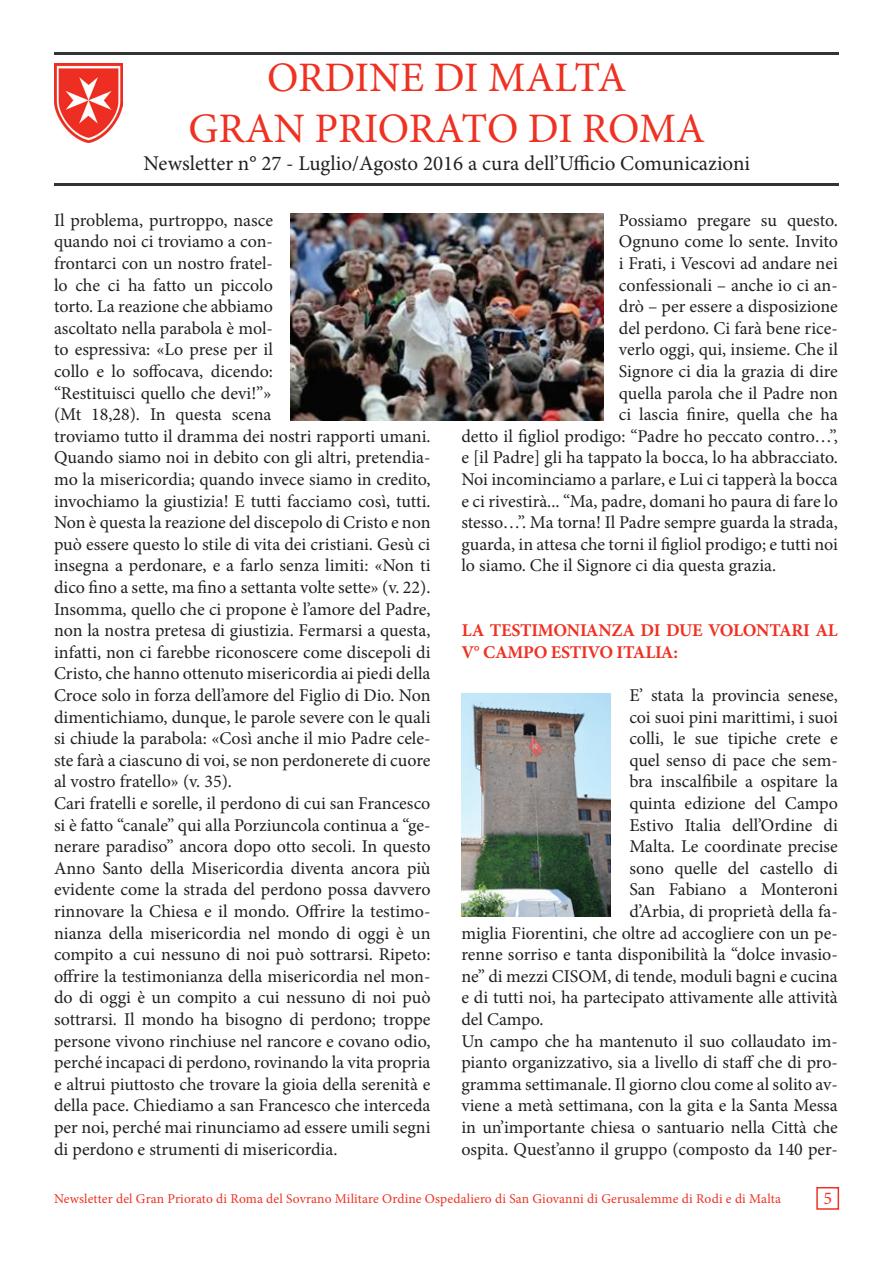
<style>
.page{position:relative;width:893px;height:1263px;background:#fff}
.page>*{position:absolute;margin:0;border:0;box-sizing:border-box;transform-origin:0 0}
.t1{font:42px/50.4px "Minion Pro";letter-spacing:-.005em;color:#ef3122;text-align:center}
.t2{font:21px "Minion Pro";color:#231f20}
.t3{font:18px/21.6px "Minion Pro";color:#231f20}
.t4{font:700 18px/21.6px "Minion Pro";letter-spacing:-.015em;color:#ef3122}
.t5{font:18px "Minion Pro";color:#ef3122}
.t6{font:13.5px "Minion Pro";letter-spacing:.01em;color:#ef3122}
</style>
<div class="page">
<svg style="left:816px;top:1187px;width:24px;height:23px"></svg>
<img style="left:54px;top:184px;width:785px;height:1px">
<img style="left:54px;top:64px;width:69px;height:79px">
<img style="left:54px;top:53px;width:785px;height:1px">
<img style="left:462px;top:694px;width:148px;height:222px">
<img style="left:290px;top:213px;width:313px;height:207px">
<h1 class="t1" style="left:189px;top:53px;width:518px">ORDINE DI MALTA<br>GRAN PRIORATO DI ROMA</h1>
<p class="t2" style="left:143px;top:149px;width:608px">Newsletter n° 27 - Luglio/Agosto 2016 a cura dell’Ufficio Comunicazioni</p>
<p class="t3" style="left:54px;top:209px;width:378px">Il problema, purtroppo, nasce<br>quando noi ci troviamo a con-<br>frontarci con un nostro fratel-<br>lo che ci ha fatto un piccolo<br>torto. La reazione che abbiamo<br>ascoltato nella parabola è mol-<br>to espressiva: «Lo prese per il<br>collo e lo soffocava, dicendo:<br>“Restituisci quello che devi!”»<br>(Mt 18,28). In questa scena<br>troviamo tutto il dramma dei nostri rapporti umani.<br>Quando siamo noi in debito con gli altri, pretendia&shy;mo la misericordia; quando invece siamo in credito, invochiamo la giustizia! E tutti facciamo così, tutti.<br>Non è questa la reazione del discepolo di Cristo e non può essere questo lo stile di vita dei cristiani. Gesù ci insegna a perdonare, e a farlo senza limiti: «Non ti dico fino a sette, ma fino a settanta volte sette» (v. 22).<br>Insomma, quello che ci propone è l’amore del Padre, non la nostra pretesa di giustizia. Fermarsi a questa, infatti, non ci farebbe riconoscere come discepoli di Cristo, che hanno ottenuto misericordia ai piedi della Croce solo in forza dell’amore del Figlio di Dio. Non dimentichiamo, dunque, le parole severe con le quali si chiude la parabola: «Così anche il mio Padre cele&shy;ste farà a ciascuno di voi, se non perdonerete di cuore al vostro fratello» (v. 35).<br>Cari fratelli e sorelle, il perdono di cui san Francesco si è fatto “canale” qui alla Porziuncola continua a “ge&shy;nerare paradiso” ancora dopo otto secoli. In questo Anno Santo della Misericordia diventa ancora più evidente come la strada del perdono possa davvero rinnovare la Chiesa e il mondo. Offrire la testimo&shy;nianza della misericordia nel mondo di oggi è un compito a cui nessuno di noi può sottrarsi. Ripeto: offrire la testimonianza della misericordia nel mon&shy;do di oggi è un compito a cui nessuno di noi può sottrarsi. Il mondo ha bisogno di perdono; troppe persone vivono rinchiuse nel rancore e covano odio, perché incapaci di perdono, rovinando la vita propria e altrui piuttosto che trovare la gioia della serenità e della pace. Chiediamo a san Francesco che interceda per noi, perché mai rinunciamo ad essere umili segni di perdono e strumenti di misericordia.</p>
<p class="t3" style="left:619px;top:209px;width:220px">Possiamo pregare su questo.</p>
<p class="t3" style="left:619px;top:231px;width:220px">Ognuno come lo sente. Invito</p>
<p class="t3" style="left:619px;top:252px;width:220px">i Frati, i Vescovi ad andare nei</p>
<p class="t3" style="left:619px;top:274px;width:220px">confessionali – anche io ci an-</p>
<p class="t3" style="left:619px;top:296px;width:220px">drò – per essere a disposizione</p>
<p class="t3" style="left:619px;top:317px;width:221px">del perdono. Ci farà bene rice-</p>
<p class="t3" style="left:619px;top:339px;width:221px">verlo oggi, qui, insieme. Che il</p>
<p class="t3" style="left:619px;top:360px;width:221px">Signore ci dia la grazia di dire</p>
<p class="t3" style="left:619px;top:382px;width:221px">quella parola che il Padre non</p>
<p class="t3" style="left:619px;top:404px;width:221px">ci lascia finire, quella che ha</p>
<p class="t3" style="left:461px;top:425px;width:378px">detto il figliol prodigo: “Padre ho peccato contro…”,</p>
<p class="t3" style="left:461px;top:447px;width:378px">e [il Padre] gli ha tappato la bocca, lo ha abbracciato.</p>
<p class="t3" style="left:461px;top:468px;width:378px">Noi incominciamo a parlare, e Lui ci tapperà la bocca</p>
<p class="t3" style="left:461px;top:490px;width:378px">e ci rivestirà... “Ma, padre, domani ho paura di fare lo</p>
<p class="t3" style="left:461px;top:512px;width:378px">stesso…”. Ma torna! Il Padre sempre guarda la strada,</p>
<p class="t3" style="left:461px;top:533px;width:378px">guarda, in attesa che torni il figliol prodigo; e tutti noi</p>
<p class="t3" style="left:461px;top:555px;width:316px">lo siamo. Che il Signore ci dia questa grazia.</p>
<p class="t4" style="left:461px;top:619px;width:378px">LA TESTIMONIANZA DI DUE VOLONTARI AL<br>V° CAMPO ESTIVO ITALIA:</p>
<p class="t3" style="left:629px;top:684px;width:210px">E’ stata la provincia senese,</p>
<p class="t3" style="left:629px;top:706px;width:210px">coi suoi pini marittimi, i suoi</p>
<p class="t3" style="left:629px;top:728px;width:210px">colli, le sue tipiche crete e</p>
<p class="t3" style="left:629px;top:749px;width:210px">quel senso di pace che sem-</p>
<p class="t3" style="left:629px;top:771px;width:210px">bra inscalfibile a ospitare la</p>
<p class="t3" style="left:629px;top:792px;width:210px">quinta edizione del Campo</p>
<p class="t3" style="left:629px;top:814px;width:210px">Estivo Italia dell’Ordine di</p>
<p class="t3" style="left:629px;top:836px;width:210px">Malta. Le coordinate precise</p>
<p class="t3" style="left:629px;top:857px;width:210px">sono quelle del castello di</p>
<p class="t3" style="left:629px;top:879px;width:210px">San Fabiano a Monteroni</p>
<p class="t3" style="left:629px;top:900px;width:210px">d’Arbia, di proprietà della fa-</p>
<p class="t3" style="left:461px;top:922px;width:378px">miglia Fiorentini, che oltre ad accogliere con un pe-</p>
<p class="t3" style="left:461px;top:944px;width:378px">renne sorriso e tanta disponibilità la “dolce invasio-</p>
<p class="t3" style="left:461px;top:965px;width:378px">ne” di mezzi CISOM, di tende, moduli bagni e cucina</p>
<p class="t3" style="left:461px;top:987px;width:378px">e di tutti noi, ha partecipato attivamente alle attività</p>
<p class="t3" style="left:461px;top:1008px;width:84px">del Campo.</p>
<p class="t3" style="left:461px;top:1030px;width:378px">Un campo che ha mantenuto il suo collaudato im-</p>
<p class="t3" style="left:461px;top:1052px;width:378px">pianto organizzativo, sia a livello di staff che di pro-</p>
<p class="t3" style="left:461px;top:1073px;width:378px">gramma settimanale. Il giorno clou come al solito av-</p>
<p class="t3" style="left:461px;top:1095px;width:378px">viene a metà settimana, con la gita e la Santa Messa</p>
<p class="t3" style="left:461px;top:1116px;width:378px">in un’importante chiesa o santuario nella Città che</p>
<p class="t3" style="left:461px;top:1138px;width:378px">ospita. Quest’anno il gruppo (composto da 140 per-</p>
<p class="t6" style="left:54px;top:1189px;width:728px">Newsletter del Gran Priorato di Roma del Sovrano Militare Ordine Ospedaliero di San Giovanni di Gerusalemme di Rodi e di Malta</p>
<p class="t5" style="left:823px;top:1186px;width:10px">5</p>
</div>
